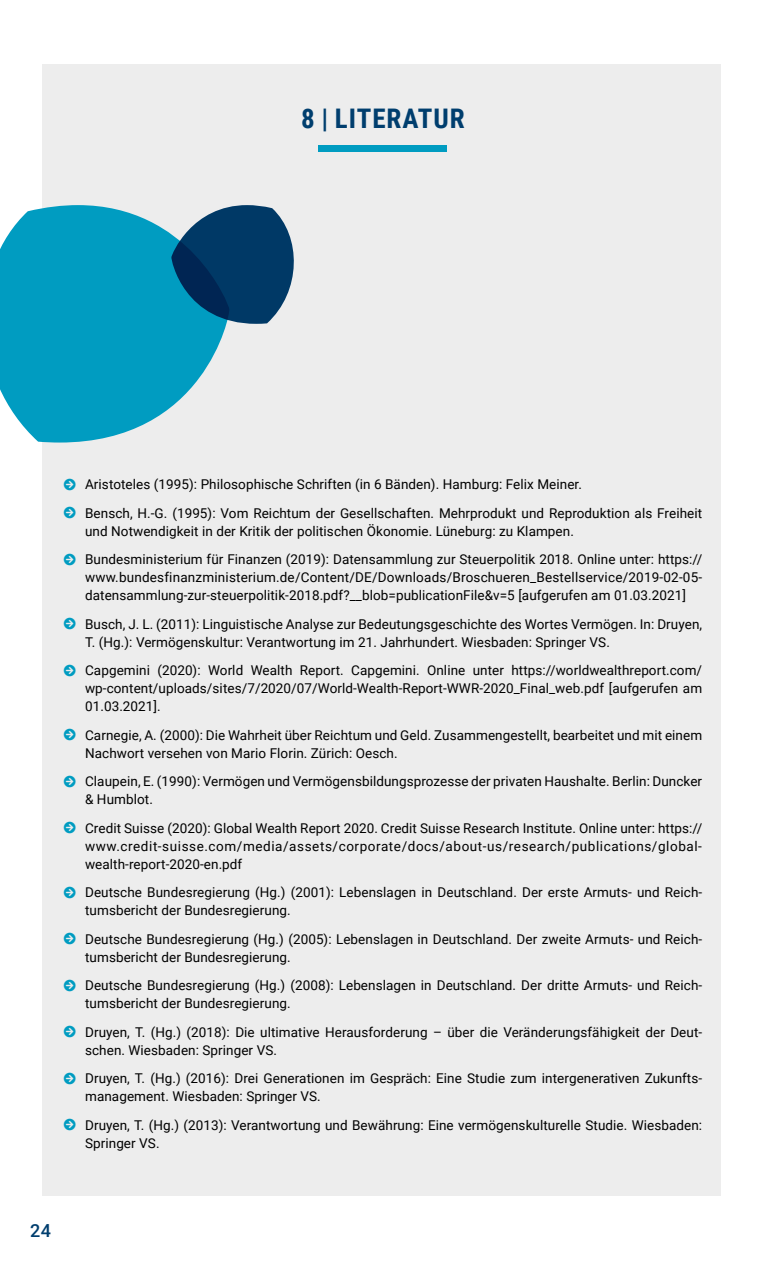
<style>
.page{position:relative;width:766px;height:1263px;background:#fff}
.page>*{position:absolute;margin:0;border:0;box-sizing:border-box;transform-origin:0 0}
.t1{font:700 27px "Roboto Condensed";letter-spacing:.035em;color:#003e6e}
.t2{font:500 18px "Roboto";color:#003e6e}
.t3{font:13.5px/18px "Roboto";letter-spacing:.005em;color:#000}
.s1{color:#009cc1}
</style>
<div class="page">
<div style="left:43px;top:64px;width:678px;height:1131px;background:#ededed"></div>
<div style="left:318px;top:145px;width:129px;height:7px;background:#009cc1"></div>
<svg style="left:0;top:205px;width:227px;height:237px;fill:#009cc1"></svg>
<svg style="left:171px;top:205px;width:123px;height:119px;background:#1f587e"></svg>
<h1 class="t1" style="left:301px;top:99px;width:165px">8 | LITERATUR</h1>
<p class="t3" style="left:64px;top:475px;width:519px"><span class="s1">□●▼</span> Aristoteles (1995): Philosophische Schriften (in 6 Bänden). Hamburg: Felix Meiner.</p>
<p class="t3" style="left:85px;top:503px;width:618px;text-indent:-21px"><span class="s1">□●▼</span> Bensch, H.-G. (1995): Vom Reichtum der Gesellschaften. Mehrprodukt und Reproduktion als Freiheit und Notwendigkeit in der Kritik der politischen Ökonomie. Lüneburg: zu Klampen.</p>
<p class="t3" style="left:85px;top:550px;width:618px;text-align:justify;text-indent:-21px"><span class="s1">□●▼</span> Bundesministerium für Finanzen (2019): Datensammlung zur Steuerpolitik 2018. Online unter: https:// www.bundesfinanzministerium.de/Content/DE/Downloads/Broschueren_Bestellservice/2019-02-05- datensammlung-zur-steuerpolitik-2018.pdf?__blob=publicationFile&amp;v=5 [aufgerufen am 01.03.2021]</p>
<p class="t3" style="left:85px;top:614px;width:618px;text-indent:-21px"><span class="s1">□●▼</span> Busch, J. L. (2011): Linguistische Analyse zur Bedeutungsgeschichte des Wortes Vermögen. In: Druyen,<br>T. (Hg.): Vermögenskultur: Verantwortung im 21. Jahrhundert. Wiesbaden: Springer VS.</p>
<p class="t3" style="left:85px;top:661px;width:618px;text-align:justify;text-indent:-21px"><span class="s1">□●▼</span> Capgemini (2020): World Wealth Report. Capgemini. Online unter https://worldwealthreport.com/ wp-content/uploads/sites/7/2020/07/World-Wealth-Report-WWR-2020_Final_web.pdf [aufgerufen am 01.03.2021].</p>
<p class="t3" style="left:85px;top:725px;width:618px;text-indent:-21px"><span class="s1">□●▼</span> Carnegie, A. (2000): Die Wahrheit über Reichtum und Geld. Zusammengestellt, bearbeitet und mit einem<br>Nachwort versehen von Mario Florin. Zürich: Oesch.</p>
<p class="t3" style="left:85px;top:772px;width:618px;text-indent:-21px"><span class="s1">□●▼</span> Claupein, E. (1990): Vermögen und Vermögensbildungsprozesse der privaten Haushalte. Berlin: Duncker &amp; Humblot.</p>
<p class="t3" style="left:85px;top:818px;width:618px;text-align:justify;text-indent:-21px"><span class="s1">□●▼</span> Credit Suisse (2020): Global Wealth Report 2020. Credit Suisse Research Institute. Online unter: https:// www.credit-suisse.com/media/assets/corporate/docs/about-us/research/publications/global&shy;wealth-report-2020-en.pdf</p>
<p class="t3" style="left:85px;top:883px;width:618px;text-indent:-21px"><span class="s1">□●▼</span> Deutsche Bundesregierung (Hg.) (2001): Lebenslagen in Deutschland. Der erste Armuts- und Reich&shy;tumsbericht der Bundesregierung.</p>
<p class="t3" style="left:85px;top:929px;width:618px;text-indent:-21px"><span class="s1">□●▼</span> Deutsche Bundesregierung (Hg.) (2005): Lebenslagen in Deutschland. Der zweite Armuts- und Reich&shy;tumsbericht der Bundesregierung.</p>
<p class="t3" style="left:85px;top:976px;width:618px;text-indent:-21px"><span class="s1">□●▼</span> Deutsche Bundesregierung (Hg.) (2008): Lebenslagen in Deutschland. Der dritte Armuts- und Reich&shy;tumsbericht der Bundesregierung.</p>
<p class="t3" style="left:85px;top:1022px;width:618px;text-indent:-21px"><span class="s1">□●▼</span> Druyen, T. (Hg.) (2018): Die ultimative Herausforderung – über die Veränderungsfähigkeit der Deut&shy;schen. Wiesbaden: Springer VS.</p>
<p class="t3" style="left:85px;top:1069px;width:618px;text-indent:-21px"><span class="s1">□●▼</span> Druyen, T. (Hg.) (2016): Drei Generationen im Gespräch: Eine Studie zum intergenerativen Zukunfts&shy;management. Wiesbaden: Springer VS.</p>
<p class="t3" style="left:85px;top:1115px;width:618px;text-indent:-21px"><span class="s1">□●▼</span> Druyen, T. (Hg.) (2013): Verantwortung und Bewährung: Eine vermögenskulturelle Studie. Wiesbaden:<br>Springer VS.</p>
<h2 class="t2" style="left:30px;top:1218px;width:23px">24</h2>
</div>
